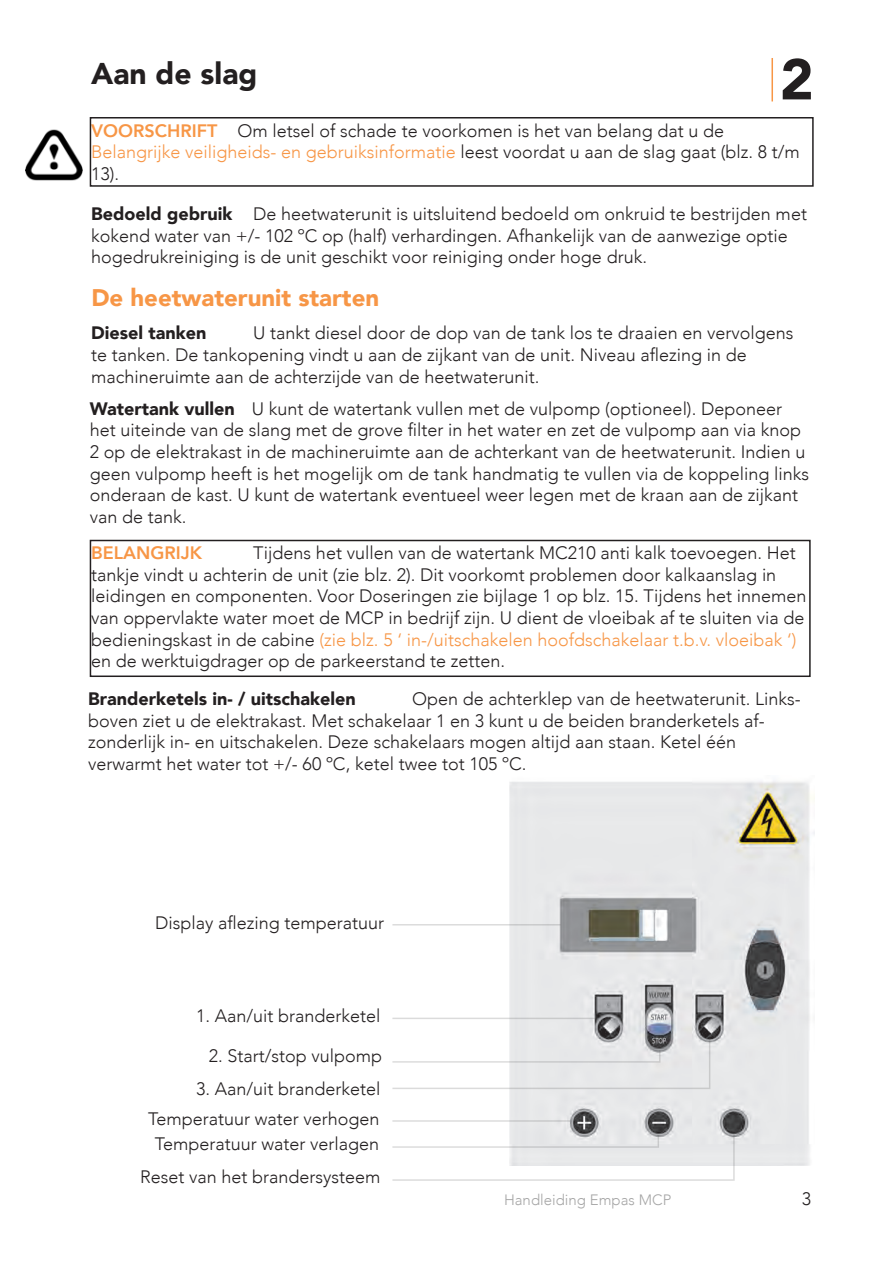
<style>
.page{position:relative;width:893px;height:1263px;background:#fff}
.page>*{position:absolute;margin:0;border:0;box-sizing:border-box;transform-origin:0 0}
.t1{font:900 57px "Avenir";color:#231f20}
.t2{font:900 30px "Avenir";color:#231f20}
.t3{font:900 24px "Avenir";color:#f79646}
.t4{font:300 18px/21.6px "Avenir";color:#231f20}
.t5{font:300 18px/21.6px "Avenir";color:#f79646}
.t6{font:900 18px "Avenir";color:#231f20}
.t7{font:800 18px "Avenir";color:#f79646}
.t8{font:300 15px "Avenir";color:#a6a6a6}
.s1{font-weight:800;color:#f79646}
.s2{color:#231f20}
.s3{font-weight:900}
.s4{color:#f79646}
</style>
<div class="page">
<div style="left:90px;top:117px;width:724px;height:70px;border:2px solid #231f20"></div>
<img style="left:26px;top:129px;width:56px;height:52px">
<div style="left:90px;top:540px;width:721px;height:137px;border:2px solid #231f20"></div>
<img style="left:509px;top:781px;width:305px;height:385px">
<hr style="left:392px;top:924px;width:169px;height:1px;background:#545454">
<hr style="left:392px;top:1018px;width:203px;height:1px;background:#545454">
<hr style="left:392px;top:1061px;width:267px;height:2px;background:#545454">
<svg style="left:659px;top:1050px;width:2px;height:13px"></svg>
<hr style="left:709px;top:1040px;width:1px;height:49px;background:#545454">
<hr style="left:392px;top:1088px;width:317px;height:1px;background:#545454">
<hr style="left:733px;top:1134px;width:2px;height:47px;background:#545454">
<hr style="left:392px;top:1179px;width:341px;height:2px;background:#545454">
<hr style="left:392px;top:1146px;width:266px;height:2px;background:#545454">
<svg style="left:658px;top:1135px;width:1px;height:13px"></svg>
<hr style="left:392px;top:1120px;width:179px;height:2px;background:#545454">
<hr style="left:771px;top:58px;width:2px;height:43px;background:#f79646">
<p class="t1" style="left:780px;top:31px;width:35px">2</p>
<p class="t2" style="left:91px;top:48px;width:168px">Aan de slag</p>
<p class="t4" style="left:91px;top:120px;width:635px"><span class="s1">VOORSCHRIFT</span> Om letsel of schade te voorkomen is het van belang dat u de</p>
<p class="t5" style="left:91px;top:141px;width:710px">Belangrijke veiligheids- en gebruiksinformatie <span class="s2">leest voordat u aan de slag gaat (blz. 8 t/m<br>13).</span></p>
<p class="t4" style="left:91px;top:203px;width:717px"><span class="s3">Bedoeld gebruik</span> De heetwaterunit is uitsluitend bedoeld om onkruid te bestrijden met kokend water van +/- 102 ºC op (half) verhardingen. Afhankelijk van de aanwezige optie hogedrukreiniging is de unit geschikt voor reiniging onder hoge druk.</p>
<p class="t3" style="left:91px;top:277px;width:289px">De heetwaterunit starten</p>
<p class="t6" style="left:91px;top:318px;width:117px">Diesel tanken</p>
<p class="t4" style="left:91px;top:322px;width:704px;text-indent:162px">U tankt diesel door de dop van de tank los te draaien en vervolgens te tanken. De tankopening vindt u aan de zijkant van de unit. Niveau aflezing in de</p>
<p class="t4" style="left:91px;top:366px;width:450px">machineruimte aan de achterzijde van de heetwaterunit.</p>
<p class="t4" style="left:90px;top:398px;width:721px"><span class="s3">Watertank vullen</span> U kunt de watertank vullen met de vulpomp (optioneel). Deponeer het uiteinde van de slang met de grove filter in het water en zet de vulpomp aan via knop 2 op de elektrakast in de machineruimte aan de achterkant van de heetwaterunit. Indien u geen vulpomp heeft is het mogelijk om de tank handmatig te vullen via de koppeling links onderaan de kast. U kunt de watertank eventueel weer legen met de kraan aan de zijkant van de tank.</p>
<p class="t7" style="left:91px;top:539px;width:113px">BELANGRIJK</p>
<p class="t4" style="left:91px;top:542px;width:717px;text-indent:162px">Tijdens het vullen van de watertank MC210 anti kalk toevoegen. Het tankje vindt u achterin de unit (zie blz. 2). Dit voorkomt problemen door kalkaanslag in leidingen en componenten. Voor Doseringen zie bijlage 1 op blz. 15. Tijdens het innemen van oppervlakte water moet de MCP in bedrijf zijn. U dient de vloeibak af te sluiten via de bedieningskast in de cabine <span class="s4">(zie blz. 5 ‘ in-/uitschakelen hoofdschakelaar t.b.v. vloeibak ‘) </span>en de werktuigdrager op de parkeerstand te zetten.</p>
<p class="t6" style="left:88px;top:683px;width:269px">Branderketels in- / uitschakelen</p>
<p class="t4" style="left:88px;top:688px;width:714px;text-indent:324px">Open de achterklep van de heetwaterunit. Links&shy;boven ziet u de elektrakast. Met schakelaar 1 en 3 kunt u de beiden branderketels af&shy;zonderlijk in- en uitschakelen. Deze schakelaars mogen altijd aan staan. Ketel één</p>
<p class="t4" style="left:88px;top:753px;width:440px">verwarmt het water tot +/- 60 ºC, ketel twee tot 105 ºC.</p>
<p class="t4" style="left:155px;top:912px;width:231px">Display aflezing temperatuur</p>
<p class="t4" style="left:196px;top:1005px;width:186px">1. Aan/uit branderketel</p>
<p class="t4" style="left:209px;top:1045px;width:175px">2. Start/stop vulpomp</p>
<p class="t4" style="left:196px;top:1078px;width:186px">3. Aan/uit branderketel</p>
<p class="t4" style="left:148px;top:1108px;width:233px">Temperatuur water verhogen</p>
<p class="t4" style="left:155px;top:1133px;width:226px">Temperatuur water verlagen</p>
<p class="t4" style="left:140px;top:1166px;width:242px">Reset van het brandersysteem</p>
<p class="t8" style="left:504px;top:1190px;width:169px">Handleiding Empas MCP</p>
<p class="t4" style="left:802px;top:1187px;width:11px">3</p>
</div>
